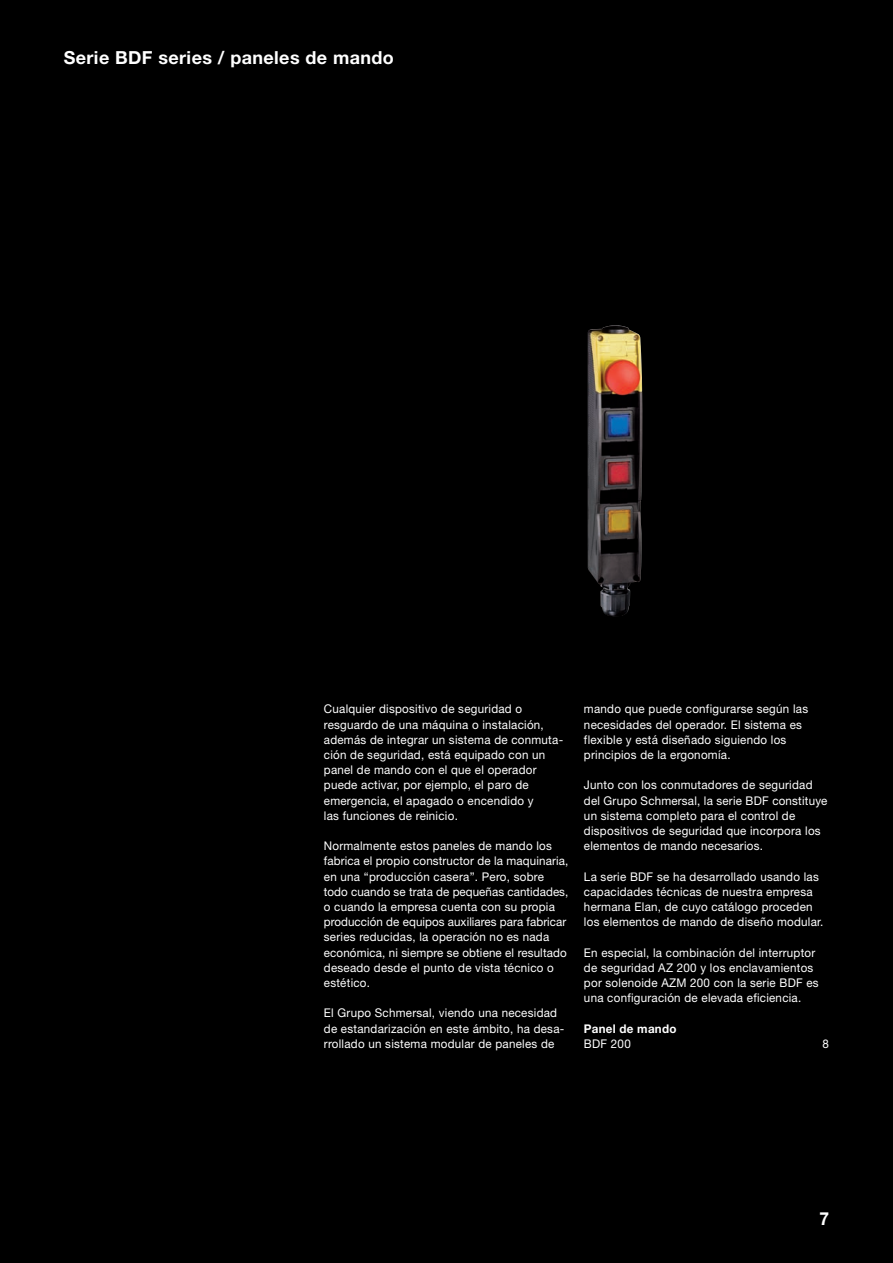
<style>
.page{position:relative;width:893px;height:1263px;background:#000}
.page>*{position:absolute;margin:0;border:0;box-sizing:border-box;transform-origin:0 0}
.t1{font:700 18px "Helvetica Neue";letter-spacing:.02em;color:#fff}
.t2{font:700 18px "Helvetica Neue";letter-spacing:.02em;color:#fff;scale:.96 1}
.t3{font:12px/15.1px "Helvetica Neue";letter-spacing:.02em;color:#fff;scale:.96 1}
.t4{font:700 12px "Helvetica Neue";letter-spacing:.02em;color:#fff;scale:.96 1}
</style>
<div class="page">
<img style="left:588px;top:325px;width:55px;height:291px">
<h1 class="t1" style="left:64px;top:51px;width:332px">Serie BDF series / paneles de mando</h1>
<p class="t3" style="left:324px;top:703px;width:251px">Cualquier dispositivo de seguridad o resguardo de una máquina o instalación, además de integrar un sistema de conmuta&shy;ción de seguridad, está equipado con un panel de mando con el que el operador puede activar, por ejemplo, el paro de emergencia, el apagado o encendido y<br>las funciones de reinicio.</p>
<p class="t3" style="left:324px;top:839px;width:256px">Normalmente estos paneles de mando los fabrica el propio constructor de la maquinaria, en una “producción casera”. Pero, sobre todo cuando se trata de pequeñas cantidades, o cuando la empresa cuenta con su propia producción de equipos auxiliares para fabricar series reducidas, la operación no es nada económica, ni siempre se obtiene el resultado deseado desde el punto de vista técnico o estético.</p>
<p class="t3" style="left:324px;top:1007px;width:252px">El Grupo Schmersal, viendo una necesidad de estandarización en este ámbito, ha desa&shy;rrollado un sistema modular de paneles de</p>
<p class="t3" style="left:584px;top:703px;width:235px">mando que puede configurarse según las necesidades del operador. El sistema es flexible y está diseñado siguiendo los principios de la ergonomía.</p>
<p class="t3" style="left:584px;top:779px;width:255px">Junto con los conmutadores de seguridad del Grupo Schmersal, la serie BDF constituye un sistema completo para el control de dispositivos de seguridad que incorpora los elementos de mando necesarios.</p>
<p class="t3" style="left:584px;top:870px;width:251px">La serie BDF se ha desarrollado usando las capacidades técnicas de nuestra empresa hermana Elan, de cuyo catálogo proceden los elementos de mando de diseño modular.</p>
<p class="t3" style="left:584px;top:946px;width:246px">En especial, la combinación del interruptor de seguridad AZ 200 y los enclavamientos por solenoide AZM 200 con la serie BDF es una configuración de elevada eficiencia.</p>
<p class="t4" style="left:584px;top:1024px;width:98px">Panel de mando</p>
<p class="t3" style="left:584px;top:1037px;width:50px">BDF 200</p>
<p class="t3" style="left:822px;top:1037px;width:8px">8</p>
<h1 class="t2" style="left:819px;top:1212px;width:12px">7</h1>
</div>
